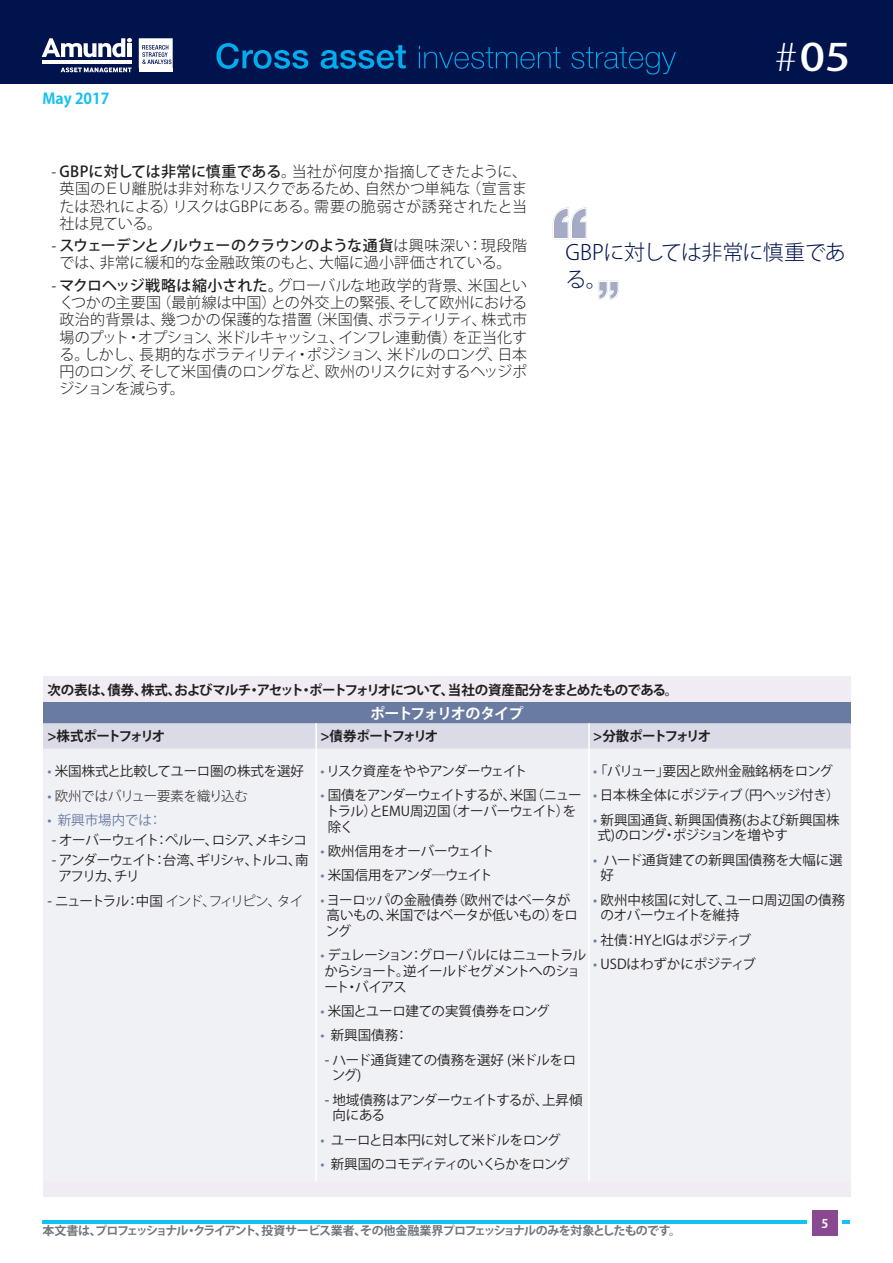
<style>
.page{position:relative;width:893px;height:1263px;background:#fff}
.page>*{position:absolute;margin:0;border:0;box-sizing:border-box;transform-origin:0 0}
.t1{font:500 37.35px "Koz Go Pro";color:#fff;scale:1.2 1}
.t2{font:300 21px/26.2px "Koz Go Pro";letter-spacing:-.025em;color:#00134d}
.t3{font:300 15px/17.2px "Koz Go Pro";letter-spacing:-.005em;color:#231f20;text-align:justify}
.t4{font:700 15px "Koz Go Pro";letter-spacing:-.085em;color:#fff}
.t5{font:700 15px "Koz Go Pro";color:#15c0f2}
.t6{font:13.5px/15.8px "Koz Go Pro";letter-spacing:-.03em;color:#231f20}
.t7{font:13.5px/15.8px "Koz Go Pro";letter-spacing:-.075em;color:#231f20}
.t8{font:13.5px/15.8px "Koz Go Pro";color:#231f20}
.t9{font:700 13.5px "Koz Go Pro";letter-spacing:-.07em;color:#231f20}
.t10{font:13.5px/15.8px "Koz Go Pro";letter-spacing:-.06em;color:#231f20}
.t11{font:13.5px/15.8px "Koz Go Pro";letter-spacing:-.01em;color:#231f20}
.t12{font:13.5px "Koz Go Pro";letter-spacing:-.05em;color:#231f20}
.t13{font:700 13.5px "Koz Go Pro";letter-spacing:-.155em;color:#231f20}
.t14{font:13.5px/15.8px "Koz Go Pro";letter-spacing:-.09em;color:#231f20}
.t15{font:300 13.5px "Koz Go Pro";letter-spacing:-.1em;color:#231f20}
.t16{font:13.5px "Koz Go Pro";letter-spacing:-.08em;color:#231f20}
.t17{font:300 13.5px "Koz Go Pro";letter-spacing:-.02em;color:#231f20}
.t18{font:13.5px "Koz Go Pro";color:#6a7ba2}
.t19{font:700 12px "Koz Go Pro";letter-spacing:-.07em;color:#6f757a}
.t20{font:700 12px "Koz Go Pro";color:#fff}
.s1{font-family:"Helvetica Neue LT Std"}
.s2{font-weight:500}
.s3{font-weight:200;font-size:37.8px}
.s4{color:#6a7ba2}
.s5{font-weight:400;color:#6a7ba2}
.s6{font-weight:400}
</style>
<div class="page">
<hr style="left:43px;top:1220px;width:807px;height:4px;background:#15c0f2">
<div style="left:808px;top:1206px;width:34px;height:34px;background:#fff"></div>
<div style="left:812px;top:1210px;width:26px;height:25px;background:#884990"></div>
<div style="left:0;top:0;width:893px;height:84px;background:#00134d"></div>
<svg style="left:216px;top:43px;width:460px;height:32px"></svg>
<hr style="left:42px;top:61px;width:90px;height:3px;background:#fff">
<svg style="left:42px;top:38px;width:90px;height:19px"></svg>
<div style="left:127px;top:43px;width:5px;height:14px;background:#fff"></div>
<svg style="left:61px;top:67px;width:71px;height:6px"></svg>
<hr style="left:139px;top:69px;width:34px;height:3px;background:#fff">
<svg style="left:139px;top:38px;width:34px;height:30px"></svg>
<div style="left:43px;top:676px;width:807px;height:521px;background:#f1ecf3"></div>
<div style="left:43px;top:702px;width:807px;height:21px;background:#6a7ba2"></div>
<svg style="left:43px;top:723px;width:807px;height:26px;background:#d9dae6"></svg>
<hr style="left:315px;top:723px;width:2px;height:26px;background:#fff">
<hr style="left:588px;top:723px;width:2px;height:26px;background:#fff">
<hr style="left:315px;top:749px;width:2px;height:432px;background:#fff">
<hr style="left:588px;top:749px;width:2px;height:432px;background:#fff">
<svg style="left:598px;top:281px;width:21px;height:19px"></svg>
<svg style="left:553px;top:207px;width:34px;height:32px"></svg>
<p class="t5" style="left:43px;top:88px;width:68px">May 2017</p>
<p class="t3" style="left:60px;top:163px;width:469px;text-indent:-9px"><span class="s1">-</span> <span class="s2">GBPに対しては非常に慎重である</span>。当社が何度か指摘してきたように、英国のＥＵ離脱は非対称なリスクであるため、自然かつ単純な（宣言または恐れによる）リスクはGBPにある。需要の脆弱さが誘発されたと当社は見ている。</p>
<p class="t3" style="left:51px;top:237px;width:478px;text-align:center"><span class="s1">-</span> <span class="s2">スウェーデンとノルウェーのクラウンのような通貨</span>は興味深い：現段階では、非常に緩和的な金融政策のもと、大幅に過小評価されている。</p>
<p class="t3" style="left:60px;top:277px;width:469px;text-indent:-9px"><span class="s1">-</span> <span class="s2">マクロヘッジ戦略は縮小された。</span>グローバルな地政学的背景、米国といくつかの主要国（最前線は中国）との外交上の緊張、そして欧州における政治的背景は、幾つかの保護的な措置（米国債、ボラティリティ、株式市場のプット・オプション、米ドルキャッシュ、インフレ連動債）を正当化する。しかし、長期的なボラティリティ・ポジション、米ドルのロング、日本円のロング、そして米国債のロングなど、欧州のリスクに対するヘッジポジションを減らす。</p>
<h1 class="t1" style="left:775px;top:33px;width:65px"><span class="s3">#</span>05</h1>
<h2 class="t2" style="left:566px;top:240px;width:282px">GBPに対しては非常に慎重である。</h2>
<p class="t9" style="left:47px;top:681px;width:632px">次の表は、債券、株式、およびマルチ・アセット・ポートフォリオについて、当社の資産配分をまとめたものである。</p>
<p class="t4" style="left:370px;top:703px;width:155px">ポートフォリオのタイプ</p>
<p class="t13" style="left:47px;top:728px;width:119px">&gt;株式ポートフォリオ</p>
<p class="t13" style="left:320px;top:728px;width:119px">&gt;債券ポートフォリオ</p>
<p class="t13" style="left:593px;top:728px;width:119px">&gt;分散ポートフォリオ</p>
<p class="t6" style="left:47px;top:763px;width:258px"><span class="s4">•</span> 米国株式と比較してユーロ圏の株式を選好</p>
<p class="t17" style="left:47px;top:787px;width:202px"><span class="s5">•</span> 欧州ではバリュー要素を織り込む</p>
<p class="t18" style="left:47px;top:812px;width:116px">• 新興市場内では：</p>
<p class="t12" style="left:52px;top:832px;width:257px">- オーバーウェイト：ペルー、ロシア、メキシコ</p>
<p class="t14" style="left:58px;top:853px;width:252px;text-indent:-7px">- アンダーウェイト：台湾、ギリシャ、トルコ、南アフリカ、チリ</p>
<p class="t15" style="left:47px;top:892px;width:257px"><span class="s6">- ニュートラル：中国</span> インド、フィリピン、タイ</p>
<p class="t16" style="left:320px;top:762px;width:209px"><span class="s4">•</span> リスク資産をややアンダーウェイト</p>
<p class="t10" style="left:326px;top:788px;width:257px;text-indent:-5px"><span class="s4">•</span> 国債をアンダーウェイトするが、米国（ニュートラル）とEMU周辺国（オーバーウェイト）を除く</p>
<p class="t6" style="left:320px;top:844px;width:175px"><span class="s4">•</span> 欧州信用をオーバーウェイト</p>
<p class="t7" style="left:320px;top:868px;width:174px"><span class="s4">•</span> 米国信用をアンダ―ウェイト</p>
<p class="t6" style="left:326px;top:892px;width:254px;text-indent:-5px"><span class="s4">•</span> ヨーロッパの金融債券（欧州ではベータが高いもの、米国ではベータが低いもの）をロング</p>
<p class="t7" style="left:320px;top:948px;width:267px"><span class="s4">•</span> デュレーション：グローバルにはニュートラルからショート。逆イールドセグメントへのショート・バイアス</p>
<p class="t6" style="left:320px;top:1004px;width:231px"><span class="s4">•</span> 米国とユーロ建ての実質債券をロング</p>
<p class="t6" style="left:320px;top:1028px;width:90px"><span class="s4">•</span> 新興国債務：</p>
<p class="t6" style="left:332px;top:1052px;width:246px;text-indent:-7px">- ハード通貨建ての債務を選好 (米ドルをロング)</p>
<p class="t6" style="left:332px;top:1092px;width:252px;text-indent:-8px">- 地域債務はアンダーウェイトするが、上昇傾向にある</p>
<p class="t6" style="left:320px;top:1132px;width:242px"><span class="s4">•</span> ユーロと日本円に対して米ドルをロング</p>
<p class="t12" style="left:320px;top:1155px;width:251px"><span class="s4">•</span> 新興国のコモディティのいくらかをロング</p>
<p class="t6" style="left:593px;top:764px;width:241px"><span class="s4">•</span>「バリュー」要因と欧州金融銘柄をロング</p>
<p class="t6" style="left:593px;top:788px;width:248px"><span class="s4">•</span> 日本株全体にポジティブ（円ヘッジ付き）</p>
<p class="t8" style="left:597px;top:812px;width:244px;text-indent:-4px"><span class="s4">•</span> 新興国通貨、新興国債務(および新興国株式)のロング・ポジションを増やす</p>
<p class="t8" style="left:600px;top:852px;width:244px;text-indent:-7px"><span class="s4">•</span> ハード通貨建ての新興国債務を大幅に選好</p>
<p class="t11" style="left:600px;top:892px;width:246px;text-indent:-7px"><span class="s4">•</span> 欧州中核国に対して、ユーロ周辺国の債務のオバーウェイトを維持</p>
<p class="t6" style="left:593px;top:932px;width:160px"><span class="s4">•</span> 社債：HYとIGはポジティブ</p>
<p class="t11" style="left:593px;top:956px;width:164px"><span class="s4">•</span> USDはわずかにポジティブ</p>
<p class="t19" style="left:43px;top:1223px;width:640px">本文書は、プロフェッショナル・クライアント、投資サービス業者、その他金融業界プロフェッショナルのみを対象としたものです。</p>
<p class="t20" style="left:821px;top:1215px;width:8px">5</p>
</div>
